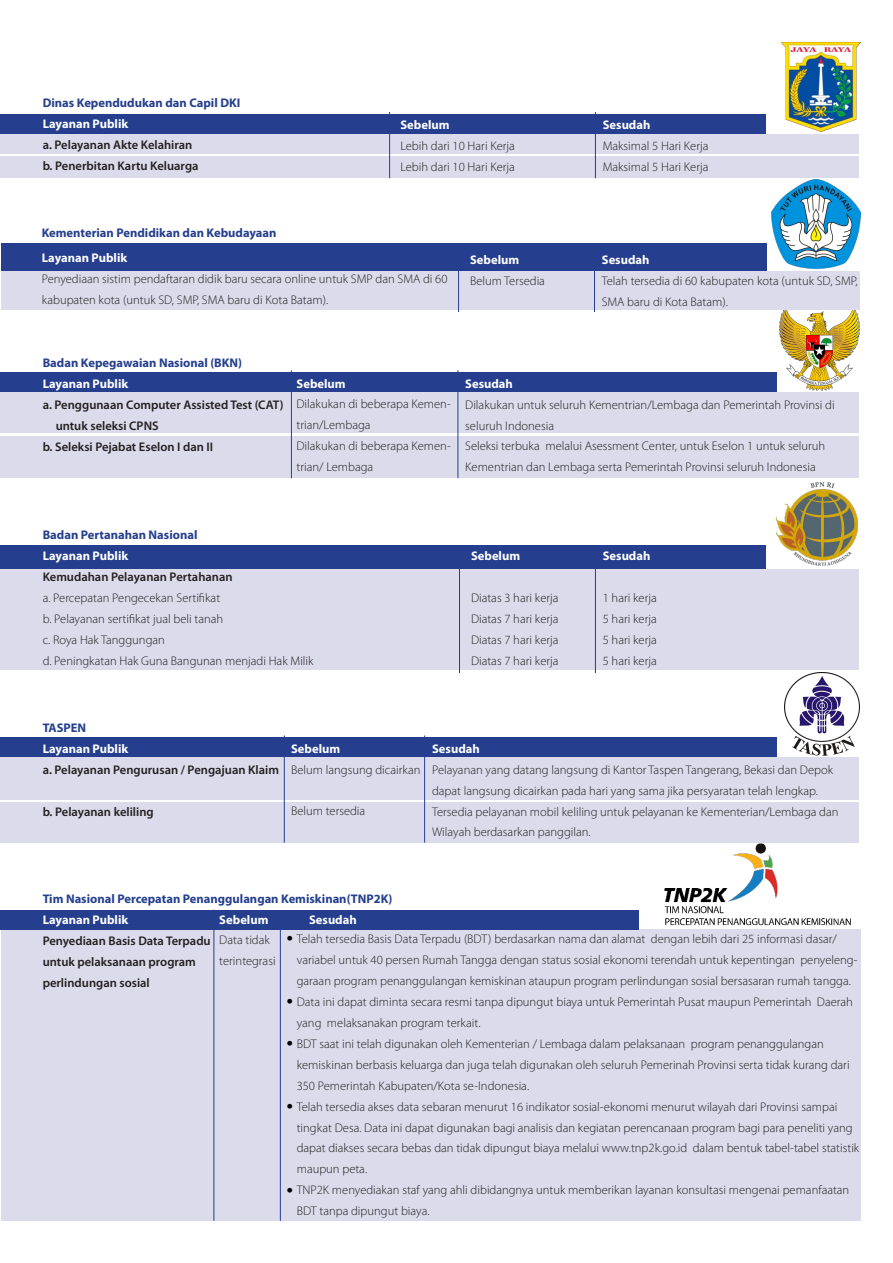
<style>
.page{position:relative;width:893px;height:1263px;background:#fff}
.page>*{position:absolute;margin:0;border:0;box-sizing:border-box;transform-origin:0 0}
.t1{font:300 12.6px/20.9px "Myriad Pro";color:#231f20}
.t2{font:600 12.6px/20.9px "Myriad Pro";color:#231f20}
.t3{font:700 12.6px "Myriad Pro";color:#253f8e}
.t4{font:700 12.6px "Myriad Pro";color:#fff}
</style>
<div class="page">
<div style="left:1px;top:134px;width:858px;height:20px;background:#dbdbeb"></div>
<div style="left:1px;top:156px;width:858px;height:22px;background:#dbdbeb"></div>
<div style="left:1px;top:392px;width:858px;height:41px;background:#dbdbeb"></div>
<div style="left:1px;top:437px;width:858px;height:41px;background:#dbdbeb"></div>
<div style="left:1px;top:929px;width:860px;height:292px;background:#dbdbeb"></div>
<div style="left:0;top:910px;width:639px;height:19px;background:#253f8e"></div>
<div style="left:0;top:114px;width:765px;height:19px;background:#253f8e"></div>
<div style="left:0;top:372px;width:776px;height:20px;background:#253f8e"></div>
<img style="left:664px;top:843px;width:187px;height:83px">
<hr style="left:389px;top:112px;width:1px;height:66px;background:#253f8e">
<hr style="left:291px;top:370px;width:1px;height:108px;background:#253f8e">
<div style="left:1px;top:570px;width:858px;height:100px;background:#dbdbeb"></div>
<div style="left:1px;top:546px;width:765px;height:23px;background:#253f8e"></div>
<img style="left:776px;top:482px;width:83px;height:84px">
<hr style="left:459px;top:548px;width:1px;height:125px;background:#253f8e">
<hr style="left:595px;top:548px;width:1px;height:125px;background:#253f8e">
<hr style="left:595px;top:112px;width:1px;height:66px;background:#253f8e">
<hr style="left:458px;top:370px;width:1px;height:108px;background:#253f8e">
<hr style="left:214px;top:909px;width:1px;height:312px;background:#253f8e">
<hr style="left:280px;top:914px;width:1px;height:307px;background:#253f8e">
<img style="left:780px;top:310px;width:80px;height:81px">
<img style="left:782px;top:43px;width:78px;height:88px">
<div style="left:1px;top:272px;width:859px;height:38px;background:#dbdbeb"></div>
<div style="left:1px;top:244px;width:765px;height:27px;background:#253f8e"></div>
<hr style="left:458px;top:244px;width:1px;height:68px;background:#253f8e">
<hr style="left:594px;top:244px;width:1px;height:68px;background:#253f8e">
<img style="left:772px;top:179px;width:89px;height:89px">
<div style="left:1px;top:757px;width:858px;height:42px;background:#dbdbeb"></div>
<div style="left:1px;top:802px;width:858px;height:40px;background:#dbdbeb"></div>
<div style="left:0;top:737px;width:776px;height:20px;background:#253f8e"></div>
<hr style="left:284px;top:735px;width:1px;height:107px;background:#253f8e">
<hr style="left:424px;top:735px;width:1px;height:107px;background:#253f8e">
<img style="left:784px;top:672px;width:75px;height:84px">
<p class="t3" style="left:43px;top:95px;width:199px">Dinas Kependudukan dan Capil DKI</p>
<p class="t4" style="left:43px;top:115px;width:87px">Layanan Publik</p>
<p class="t2" style="left:43px;top:134px;width:157px">a. Pelayanan Akte Kelahiran b. Penerbitan Kartu Keluarga</p>
<p class="t4" style="left:400px;top:117px;width:51px">Sebelum</p>
<p class="t1" style="left:400px;top:136px;width:116px">Lebih dari 10 Hari Kerja<br>Lebih dari 10 Hari Kerja</p>
<p class="t3" style="left:42px;top:225px;width:236px">Kementerian Pendidikan dan Kebudayaan</p>
<p class="t4" style="left:42px;top:250px;width:87px">Layanan Publik</p>
<p class="t1" style="left:42px;top:269px;width:407px">Penyediaan sistim pendaftaran didik baru secara online untuk SMP dan SMA di 60 kabupaten kota (untuk SD, SMP, SMA baru di Kota Batam).</p>
<p class="t4" style="left:470px;top:252px;width:51px">Sebelum</p>
<p class="t1" style="left:470px;top:270px;width:76px">Belum Tersedia</p>
<p class="t4" style="left:603px;top:117px;width:49px">Sesudah</p>
<p class="t1" style="left:603px;top:136px;width:107px">Maksimal 5 Hari Kerja<br>Maksimal 5 Hari Kerja</p>
<p class="t4" style="left:602px;top:251px;width:49px">Sesudah</p>
<p class="t1" style="left:602px;top:270px;width:257px">Telah tersedia di 60 kabupaten kota (untuk SD, SMP,<br>SMA baru di Kota Batam).</p>
<p class="t3" style="left:43px;top:354px;width:201px">Badan Kepegawaian Nasional (BKN)</p>
<p class="t4" style="left:43px;top:375px;width:87px">Layanan Publik</p>
<p class="t2" style="left:43px;top:394px;width:242px">a. Penggunaan Computer Assisted Test (CAT)</p>
<p class="t2" style="left:56px;top:415px;width:104px">untuk seleksi CPNS</p>
<p class="t2" style="left:43px;top:436px;width:172px">b. Seleksi Pejabat Eselon I dan II</p>
<p class="t4" style="left:297px;top:375px;width:51px">Sebelum</p>
<p class="t1" style="left:297px;top:394px;width:156px">Dilakukan di beberapa Kemen&shy;trian/Lembaga<br>Dilakukan di beberapa Kemen&shy;trian/ Lembaga</p>
<p class="t4" style="left:465px;top:375px;width:49px">Sesudah</p>
<p class="t1" style="left:465px;top:394px;width:371px">Dilakukan untuk seluruh Kementrian/Lembaga dan Pemerintah Provinsi di seluruh Indonesia<br>Seleksi terbuka melalui Asessment Center, untuk Eselon 1 untuk seluruh Kementrian dan Lembaga serta Pemerintah Provinsi seluruh Indonesia</p>
<p class="t3" style="left:43px;top:527px;width:156px">Badan Pertanahan Nasional</p>
<p class="t4" style="left:43px;top:548px;width:87px">Layanan Publik</p>
<p class="t2" style="left:43px;top:566px;width:191px">Kemudahan Pelayanan Pertahanan</p>
<p class="t1" style="left:43px;top:588px;width:272px">a. Percepatan Pengecekan Sertifikat<br>b. Pelayanan sertifikat jual beli tanah<br>c. Roya Hak Tanggungan<br>d. Peningkatan Hak Guna Bangunan menjadi Hak Milik</p>
<p class="t4" style="left:471px;top:547px;width:51px">Sebelum</p>
<p class="t1" style="left:471px;top:587px;width:89px;text-align:justify">Diatas 3 hari kerja Diatas 7 hari kerja Diatas 7 hari kerja Diatas 7 hari kerja</p>
<p class="t4" style="left:603px;top:548px;width:49px">Sesudah</p>
<p class="t1" style="left:603px;top:587px;width:56px;text-align:justify">1 hari kerja 5 hari kerja 5 hari kerja 5 hari kerja</p>
<p class="t3" style="left:43px;top:720px;width:45px">TASPEN</p>
<p class="t4" style="left:43px;top:740px;width:87px">Layanan Publik</p>
<p class="t2" style="left:43px;top:759px;width:238px">a. Pelayanan Pengurusan / Pengajuan Klaim</p>
<p class="t2" style="left:43px;top:801px;width:113px">b. Pelayanan keliling</p>
<p class="t4" style="left:291px;top:740px;width:51px">Sebelum</p>
<p class="t1" style="left:291px;top:759px;width:131px">Belum langsung dicairkan</p>
<p class="t1" style="left:291px;top:801px;width:76px">Belum tersedia</p>
<p class="t4" style="left:432px;top:740px;width:49px">Sesudah</p>
<p class="t1" style="left:432px;top:759px;width:408px">Pelayanan yang datang langsung di Kantor Taspen Tangerang, Bekasi dan Depok dapat langsung dicairkan pada hari yang sama jika persyaratan telah lengkap.<br>Tersedia pelayanan mobil keliling untuk pelayanan ke Kementerian/Lembaga dan Wilayah berdasarkan panggilan.</p>
<p class="t3" style="left:43px;top:890px;width:351px">Tim Nasional Percepatan Penanggulangan Kemiskinan(TNP2K)</p>
<p class="t4" style="left:43px;top:911px;width:87px">Layanan Publik</p>
<p class="t2" style="left:43px;top:930px;width:170px">Penyediaan Basis Data Terpadu untuk pelaksanaan program perlindungan sosial</p>
<p class="t4" style="left:219px;top:911px;width:51px">Sebelum</p>
<p class="t4" style="left:309px;top:911px;width:49px">Sesudah</p>
<p class="t1" style="left:219px;top:930px;width:58px">Data tidak terintegrasi</p>
<p class="t1" style="left:297px;top:929px;width:564px">Telah tersedia Basis Data Terpadu (BDT) berdasarkan nama dan alamat dengan lebih dari 25 informasi dasar/ variabel untuk 40 persen Rumah Tangga dengan status sosial ekonomi terendah untuk kepentingan penyeleng&shy;garaan program penanggulangan kemiskinan ataupun program perlindungan sosial bersasaran rumah tangga.<br>Data ini dapat diminta secara resmi tanpa dipungut biaya untuk Pemerintah Pusat maupun Pemerintah Daerah yang melaksanakan program terkait.<br>BDT saat ini telah digunakan oleh Kementerian / Lembaga dalam pelaksanaan program penanggulangan kemiskinan berbasis keluarga dan juga telah digunakan oleh seluruh Pemerinah Provinsi serta tidak kurang dari 350 Pemerintah Kabupaten/Kota se-Indonesia.<br>Telah tersedia akses data sebaran menurut 16 indikator sosial-ekonomi menurut wilayah dari Provinsi sampai tingkat Desa. Data ini dapat digunakan bagi analisis dan kegiatan perencanaan program bagi para peneliti yang dapat diakses secara bebas dan tidak dipungut biaya melalui www.tnp2k.go.id dalam bentuk tabel-tabel statistik maupun peta.<br>TNP2K menyediakan staf yang ahli dibidangnya untuk memberikan layanan konsultasi mengenai pemanfaatan BDT tanpa dipungut biaya.</p>
</div>
